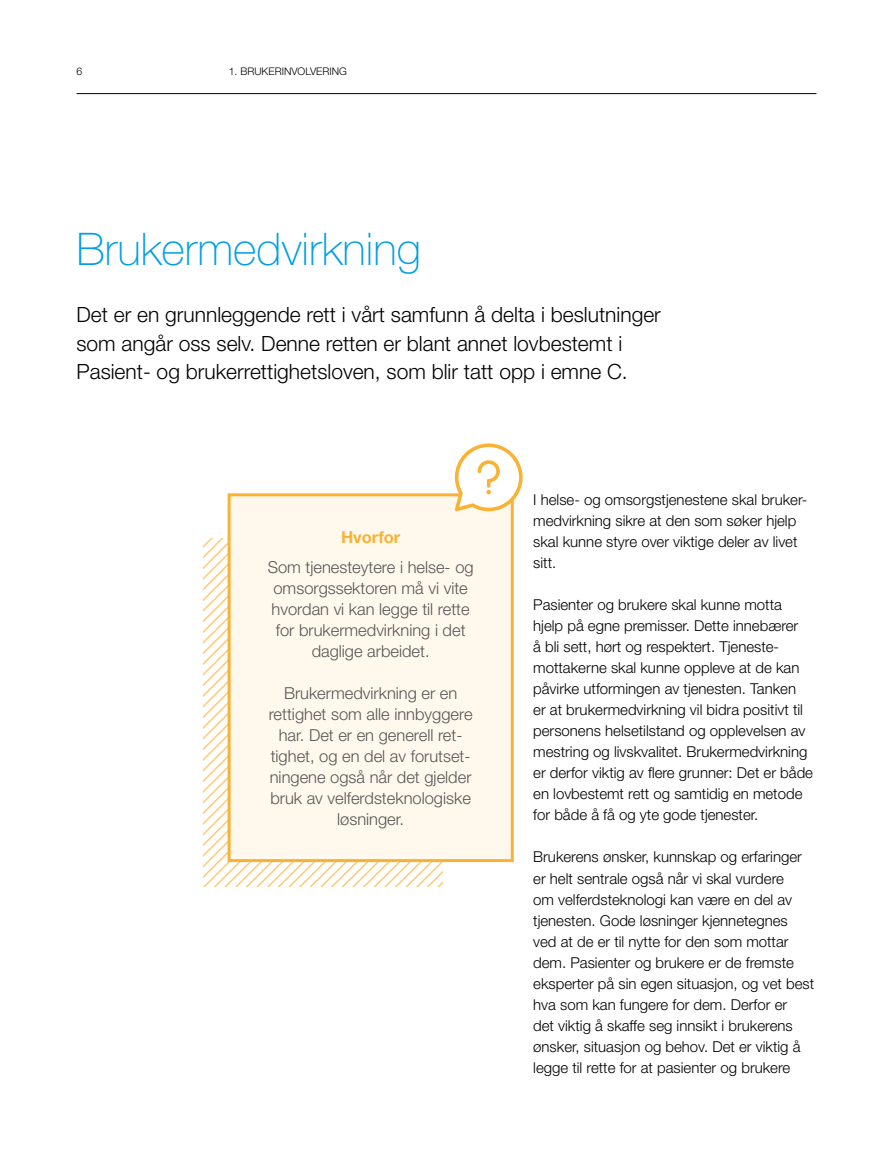
<style>
.page{position:relative;width:893px;height:1149px;background:#fff}
.page>*{position:absolute;margin:0;border:0;box-sizing:border-box;transform-origin:0 0}
.t1{font:100 45px "Helvetica Neue";color:#009fe3}
.t2{font:300 21px/28.5px "Helvetica Neue";color:#000}
.t3{font:300 16.5px/21px "Helvetica Neue";color:#575756;text-align:center}
.t4{font:700 16.5px "Helvetica Neue";color:#f9b234}
.t5{font:300 15px/21px "Helvetica Neue";color:#000}
.t6{font:300 10.5px "Helvetica Neue";color:#000}
</style>
<div class="page">
<hr style="left:77px;top:93px;width:739px;height:1px;background:#000">
<svg style="left:204px;top:538px;width:238px;height:347px"></svg>
<div style="left:229px;top:494px;width:283px;height:366px;background:#fff8ed"></div>
<div style="left:228px;top:493px;width:286px;height:368px;border:3px solid #f9b234"></div>
<svg style="left:454px;top:443px;width:69px;height:77px"></svg>
<p class="t6" style="left:77px;top:65px;width:7px">6</p>
<p class="t6" style="left:229px;top:65px;width:120px">1. BRUKERINVOLVERING</p>
<h1 class="t1" style="left:77px;top:223px;width:346px">Brukermedvirkning</h1>
<h2 class="t2" style="left:77px;top:300px;width:586px">Det er en grunnleggende rett i vårt samfunn å delta i beslutninger som angår oss selv. Denne retten er blant annet lovbestemt i<br>Pasient- og brukerrettighetsloven, som blir tatt opp i emne C.</h2>
<p class="t4" style="left:341px;top:527px;width:61px">Hvorfor</p>
<p class="t3" style="left:268px;top:556px;width:208px">Som tjenesteytere i helse- og omsorgssektoren må vi vite hvordan vi kan legge til rette for brukermedvirkning i det daglige arbeidet.</p>
<p class="t3" style="left:269px;top:682px;width:205px">Brukermedvirkning er en rettighet som alle innbyggere har. Det er en generell ret&shy;tighet, og en del av forutset&shy;ningene også når det gjelder bruk av velferdsteknologiske løsninger.</p>
<p class="t5" style="left:533px;top:489px;width:276px">I helse- og omsorgstjenestene skal bruker&shy;medvirkning sikre at den som søker hjelp skal kunne styre over viktige deler av livet sitt.</p>
<p class="t5" style="left:533px;top:594px;width:281px">Pasienter og brukere skal kunne motta hjelp på egne premisser. Dette innebærer<br>å bli sett, hørt og respektert. Tjeneste&shy;mottakerne skal kunne oppleve at de kan påvirke utformingen av tjenesten. Tanken<br>er at brukermedvirkning vil bidra positivt til personens helsetilstand og opplevelsen av mestring og livskvalitet. Brukermedvirkning er derfor viktig av flere grunner: Det er både en lovbestemt rett og samtidig en metode for både å få og yte gode tjenester.</p>
<p class="t5" style="left:533px;top:846px;width:282px">Brukerens ønsker, kunnskap og erfaringer er helt sentrale også når vi skal vurdere<br>om velferdsteknologi kan være en del av tjenesten. Gode løsninger kjennetegnes ved at de er til nytte for den som mottar dem. Pasienter og brukere er de fremste eksperter på sin egen situasjon, og vet best hva som kan fungere for dem. Derfor er<br>det viktig å skaffe seg innsikt i brukerens ønsker, situasjon og behov. Det er viktig å legge til rette for at pasienter og brukere</p>
</div>
